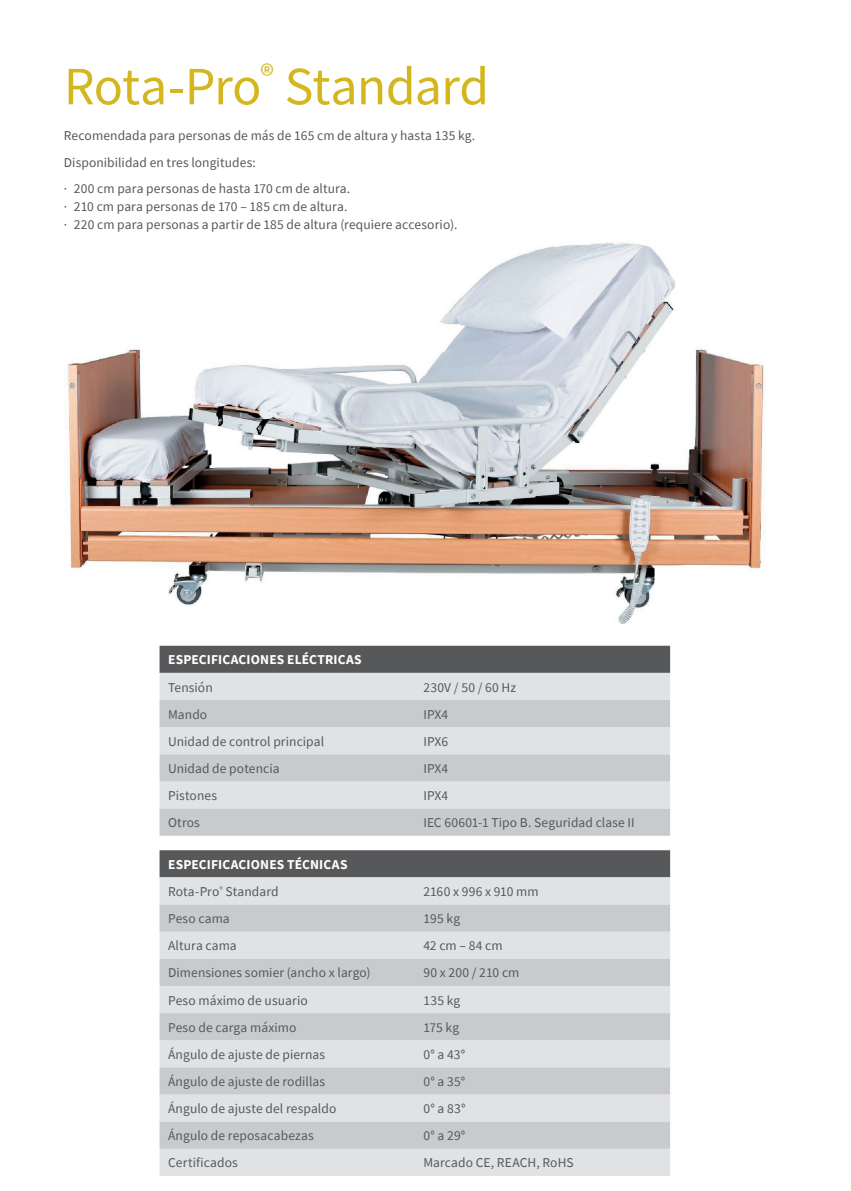
<style>
.page{position:relative;width:851px;height:1191px;background:#fff}
.page>*{position:absolute;margin:0;border:0;box-sizing:border-box;transform-origin:0 0}
.t1{font:54px "Source Sans Pro";letter-spacing:-.015em;color:#d4b71e}
.t2{font:13.5px/26.5px "Source Sans Pro";letter-spacing:.005em;color:#57585a}
.t3{font:700 13.5px/27.2px "Source Sans Pro";letter-spacing:.01em;color:#fff}
.s1{font-weight:400;color:#57585a}
</style>
<div class="page">
<img style="left:68px;top:243px;width:696px;height:380px">
<div style="left:159px;top:646px;width:511px;height:27px;background:#57585a"></div>
<div style="left:159px;top:673px;width:511px;height:27px;background:#e1e2e4"></div>
<svg style="left:159px;top:700px;width:511px;height:135px;background:#d2d3d5"></svg>
<div style="left:159px;top:850px;width:511px;height:27px;background:#57585a"></div>
<div style="left:159px;top:877px;width:511px;height:299px;background:#e1e2e4"></div>
<svg style="left:159px;top:904px;width:511px;height:244px;background:#d3d4d6"></svg>
<h1 class="t1" style="left:64px;top:52px;width:427px">Rota-Pro<sup>®</sup> Standard</h1>
<p class="t2" style="left:64px;top:122px;width:413px">Recomendada para personas de más de 165 cm de altura y hasta 135 kg.<br>Disponibilidad en tres longitudes:<br>· 200 cm para personas de hasta 170 cm de altura.</p>
<p class="t2" style="left:64px;top:198px;width:395px;line-height:18px">· 210 cm para personas de 170 – 185 cm de altura.<br>· 220 cm para personas a partir de 185 de altura (requiere accesorio).</p>
<p class="t3" style="left:168px;top:646px;width:195px">ESPECIFICACIONES ELÉCTRICAS</p>
<p class="t2" style="left:168px;top:673px;width:46px">Tensión</p>
<p class="t2" style="left:423px;top:673px;width:94px">230V / 50 / 60 Hz</p>
<p class="t2" style="left:168px;top:701px;width:41px">Mando</p>
<p class="t2" style="left:423px;top:701px;width:26px">IPX4</p>
<p class="t2" style="left:168px;top:728px;width:158px">Unidad de control principal</p>
<p class="t2" style="left:423px;top:728px;width:26px">IPX6</p>
<p class="t2" style="left:168px;top:755px;width:113px">Unidad de potencia</p>
<p class="t2" style="left:423px;top:755px;width:26px">IPX4</p>
<p class="t2" style="left:168px;top:782px;width:51px">Pistones</p>
<p class="t2" style="left:423px;top:782px;width:26px">IPX4</p>
<p class="t2" style="left:168px;top:809px;width:33px">Otros</p>
<p class="t2" style="left:423px;top:809px;width:213px">IEC 60601-1 Tipo B. Seguridad clase II</p>
<p class="t3" style="left:168px;top:850px;width:181px">ESPECIFICACIONES TÉCNICAS<br><span class="s1">Rota-Pro</span><sup>®</sup> <span class="s1">Standard</span></p>
<p class="t2" style="left:423px;top:878px;width:117px">2160 x 996 x 910 mm</p>
<p class="t2" style="left:168px;top:905px;width:63px">Peso cama</p>
<p class="t2" style="left:423px;top:905px;width:38px">195 kg</p>
<p class="t2" style="left:168px;top:932px;width:70px">Altura cama</p>
<p class="t2" style="left:423px;top:932px;width:81px">42 cm – 84 cm</p>
<p class="t2" style="left:168px;top:959px;width:204px">Dimensiones somier (ancho x largo)</p>
<p class="t2" style="left:423px;top:959px;width:98px">90 x 200 / 210 cm</p>
<p class="t2" style="left:168px;top:986px;width:141px">Peso máximo de usuario</p>
<p class="t2" style="left:423px;top:986px;width:39px">135 kg</p>
<p class="t2" style="left:168px;top:1014px;width:130px">Peso de carga máximo</p>
<p class="t2" style="left:423px;top:1014px;width:37px">175 kg</p>
<p class="t2" style="left:168px;top:1041px;width:159px">Ángulo de ajuste de piernas</p>
<p class="t2" style="left:423px;top:1041px;width:43px">0° a 43°</p>
<p class="t2" style="left:168px;top:1068px;width:158px">Ángulo de ajuste de rodillas</p>
<p class="t2" style="left:423px;top:1068px;width:43px">0° a 35°</p>
<p class="t2" style="left:168px;top:1095px;width:170px">Ángulo de ajuste del respaldo</p>
<p class="t2" style="left:423px;top:1095px;width:44px">0° a 83°</p>
<p class="t2" style="left:168px;top:1122px;width:147px">Ángulo de reposacabezas</p>
<p class="t2" style="left:423px;top:1122px;width:44px">0° a 29°</p>
<p class="t2" style="left:168px;top:1149px;width:71px">Certificados</p>
<p class="t2" style="left:423px;top:1149px;width:152px">Marcado CE, REACH, RoHS</p>
</div>
